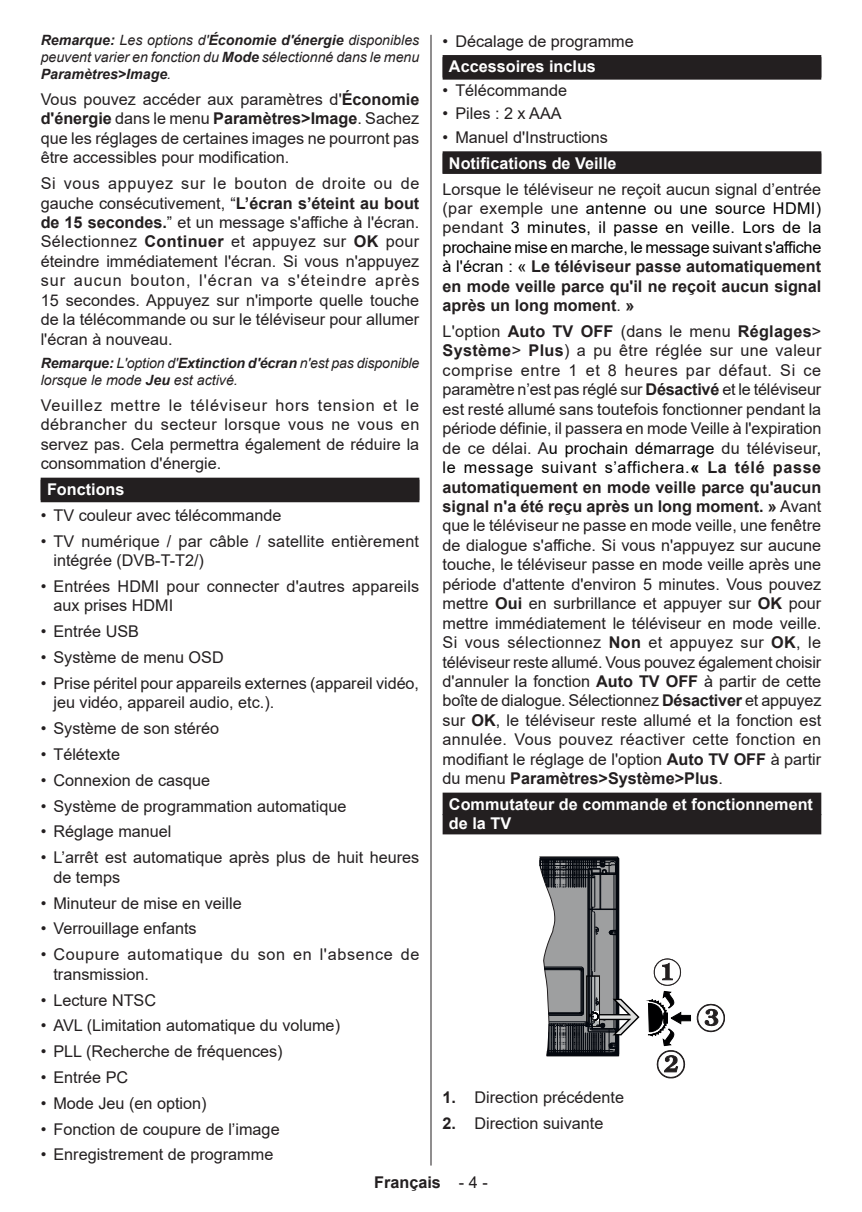
<style>
.page{position:relative;width:862px;height:1212px;background:#fff}
.page>*{position:absolute;margin:0;border:0;box-sizing:border-box;transform-origin:0 0}
.t1{font:16.2px/19.3px "Arial";color:#231f20;text-align:justify}
.t2{font:16.2px/19.3px "Arial";letter-spacing:-.015em;color:#000;text-align:justify}
.t3{font:700 16.2px/19.3px "Arial";color:#fff}
.t4{font:16.2px/19.3px "Arial";letter-spacing:.04em;color:#231f20}
.t5{font:700 16.2px "Arial";color:#231f20}
.t6{font:italic 14.17px/17.1px "Arial";color:#231f20;text-align:justify}
.s1{font-weight:700}
.s2{color:#231f20}
.s3{font-weight:700;color:#231f20}
.s4{color:#000}
.s5{font-weight:700;color:#000}
.s6{font-weight:400}
</style>
<div class="page">
<hr style="left:430px;top:35px;width:1px;height:1130px;background:#231f20">
<div style="left:41px;top:478px;width:378px;height:22px;background:#231f20"></div>
<div style="left:41px;top:480px;width:378px;height:22px;background:#231f20"></div>
<div style="left:442px;top:55px;width:378px;height:23px;background:#231f20"></div>
<div style="left:442px;top:57px;width:378px;height:23px;background:#231f20"></div>
<div style="left:442px;top:151px;width:378px;height:23px;background:#231f20"></div>
<div style="left:442px;top:793px;width:378px;height:22px;background:#231f20"></div>
<div style="left:442px;top:814px;width:378px;height:20px;background:#231f20"></div>
<svg style="left:696px;top:1004px;width:28px;height:28px"></svg>
<svg style="left:539px;top:857px;width:100px;height:199px"></svg>
<svg style="left:647px;top:958px;width:43px;height:120px"></svg>
<p class="t6" style="left:41px;top:32px;width:380px"><span class="s1">Remarque:</span> Les options d'<span class="s1">Économie d'énergie</span> disponibles peuvent varier en fonction du <span class="s1">Mode</span> sélectionné dans le menu <span class="s1">Paramètres&gt;Image</span>.</p>
<p class="t1" style="left:41px;top:90px;width:380px">Vous pouvez accéder aux paramètres d'<span class="s1">Économie d'énergie</span> dans le menu <span class="s1">Paramètres&gt;Image</span>. Sachez que les réglages de certaines images ne pourront pas être accessibles pour modification.</p>
<p class="t1" style="left:41px;top:174px;width:380px">Si vous appuyez sur le bouton de droite ou de gauche consécutivement, “<span class="s1">L’écran s’éteint au bout de 15 secondes.</span>” et un message s'affiche à l'écran.<br>Sélectionnez <span class="s1">Continuer</span> et appuyez sur <span class="s1">OK</span> pour éteindre immédiatement l'écran. Si vous n'appuyez sur aucun bouton, l'écran va s'éteindre après 15 secondes. Appuyez sur n'importe quelle touche de la télécommande ou sur le téléviseur pour allumer l'écran à nouveau.</p>
<p class="t6" style="left:41px;top:355px;width:380px"><span class="s1">Remarque:</span> L'option d'<span class="s1">Extinction d'écran</span> n'est pas disponible lorsque le mode <span class="s1">Jeu</span> est activé.</p>
<p class="t1" style="left:41px;top:395px;width:380px">Veuillez mettre le téléviseur hors tension et le débrancher du secteur lorsque vous ne vous en servez pas. Cela permettra également de réduire la consommation d'énergie.</p>
<p class="t3" style="left:47px;top:480px;width:79px">Fonctions</p>
<p class="t1" style="left:41px;top:505px;width:242px">• TV couleur avec télécommande</p>
<p class="t1" style="left:53px;top:531px;width:367px;text-indent:-13px">• TV numérique / par câble / satellite entièrement intégrée (DVB-T-T2/)</p>
<p class="t1" style="left:53px;top:576px;width:367px;text-indent:-13px">• Entrées HDMI pour connecter d'autres appareils aux prises HDMI</p>
<p class="t1" style="left:41px;top:622px;width:100px">• Entrée USB</p>
<p class="t1" style="left:41px;top:648px;width:184px">• Système de menu OSD</p>
<p class="t1" style="left:53px;top:673px;width:367px;text-indent:-13px">• Prise péritel pour appareils externes (appareil vidéo, jeu vidéo, appareil audio, etc.).</p>
<p class="t1" style="left:41px;top:719px;width:180px">• Système de son stéréo</p>
<p class="t1" style="left:41px;top:744px;width:81px">• Télétexte</p>
<p class="t1" style="left:41px;top:770px;width:171px">• Connexion de casque</p>
<p class="t1" style="left:41px;top:796px;width:307px">• Système de programmation automatique</p>
<p class="t1" style="left:41px;top:822px;width:132px">• Réglage manuel</p>
<p class="t1" style="left:53px;top:848px;width:367px;text-indent:-13px">• L’arrêt est automatique après plus de huit heures de temps</p>
<p class="t1" style="left:41px;top:893px;width:202px">• Minuteur de mise en veille</p>
<p class="t1" style="left:41px;top:919px;width:157px">• Verrouillage enfants</p>
<p class="t4" style="left:53px;top:945px;width:367px;text-indent:-13px">• Coupure automatique du son en l'absence de transmission.</p>
<p class="t1" style="left:41px;top:990px;width:117px">• Lecture NTSC</p>
<p class="t1" style="left:41px;top:1016px;width:301px">• AVL (Limitation automatique du volume)</p>
<p class="t1" style="left:41px;top:1042px;width:243px">• PLL (Recherche de fréquences)</p>
<p class="t1" style="left:41px;top:1067px;width:89px">• Entrée PC</p>
<p class="t1" style="left:41px;top:1093px;width:167px">• Mode Jeu (en option)</p>
<p class="t1" style="left:41px;top:1119px;width:240px">• Fonction de coupure de l’image</p>
<p class="t1" style="left:41px;top:1145px;width:234px">• Enregistrement de programme</p>
<p class="t1" style="left:442px;top:31px;width:193px">• Décalage de programme</p>
<p class="t3" style="left:448px;top:57px;width:148px">Accessoires inclus</p>
<p class="t1" style="left:442px;top:80px;width:126px">• Télécommande</p>
<p class="t1" style="left:442px;top:104px;width:121px">• Piles : 2 x AAA</p>
<p class="t1" style="left:442px;top:127px;width:167px">• Manuel d'Instructions</p>
<p class="t3" style="left:448px;top:154px;width:169px">Notifications de Veille</p>
<p class="t2" style="left:442px;top:179px;width:380px"><span class="s2">Lorsque le téléviseur ne reçoit aucun signal d’entrée (par exemple une</span> antenne ou une source HDMI) <span class="s2">pendant</span> 3 minutes, il passe en veille. Lors de la prochaine mise en marche, le message suivant s'affiche à l'écran : « <span class="s3">Le téléviseur passe automatiquement en mode veille parce qu'il ne reçoit aucun signal après un long moment</span><span class="s2">.</span> <span class="s3">»</span></p>
<p class="t1" style="left:442px;top:322px;width:380px">L'option <span class="s1">Auto TV OFF</span> (dans le menu <span class="s1">Réglages</span>&gt; <span class="s1">Système</span>&gt; <span class="s1">Plus</span>) a pu être réglée sur une valeur comprise entre 1 et 8 heures par défaut. Si ce paramètre n’est pas réglé sur <span class="s1">Désactivé</span> et le téléviseur est resté allumé sans toutefois fonctionner pendant la période définie, il passera en mode Veille à l'expiration de ce délai. A<span class="s4">u prochain démarrage</span> du téléviseur<span class="s4">, le message suivant s’affichera.</span><span class="s5">«</span> <span class="s1">La télé passe automatiquement en mode veille parce qu'aucun signal n'a été reçu après un long moment. »</span> Avant que le téléviseur ne passe en mode veille, une fenêtre de dialogue s'affiche. Si vous n'appuyez sur aucune touche, le téléviseur passe en mode veille après une période d'attente d'environ 5 minutes. Vous pouvez mettre <span class="s1">Oui</span> en surbrillance et appuyer sur <span class="s1">OK</span> pour mettre immédiatement le téléviseur en mode veille.<br>Si vous sélectionnez <span class="s1">Non</span> et appuyez sur <span class="s1">OK</span>, le téléviseur reste allumé. Vous pouvez également choisir d'annuler la fonction <span class="s1">Auto TV OFF</span> à partir de cette boîte de dialogue. Sélectionnez <span class="s1">Désactiver</span> et appuyez sur <span class="s1">OK</span>, le téléviseur reste allumé et la fonction est annulée. Vous pouvez réactiver cette fonction en modifiant le réglage de l'option <span class="s1">Auto TV OFF</span> à partir du menu <span class="s1">Paramètres&gt;Système&gt;Plus</span>.</p>
<p class="t3" style="left:448px;top:795px;width:365px">Commutateur de commande et fonctionnement de la TV</p>
<p class="t1" style="left:442px;top:1087px;width:183px"><span class="s1">1.</span> Direction précédente</p>
<p class="t1" style="left:442px;top:1113px;width:162px"><span class="s1">2.</span> Direction suivante</p>
<p class="t5" style="left:374px;top:1171px;width:115px">Français <span class="s6">- 4 -</span></p>
</div>
